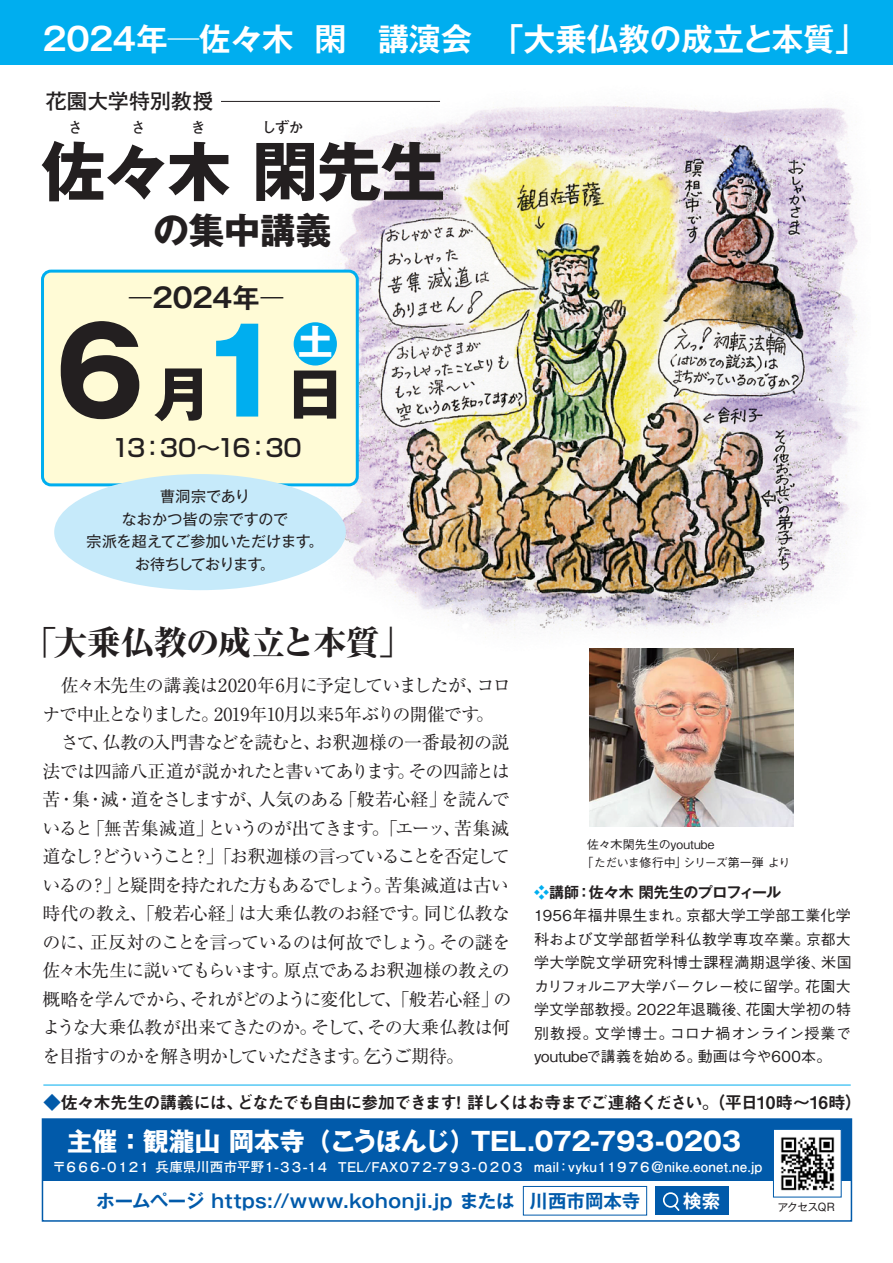
<style>
.page{position:relative;width:893px;height:1263px;background:#fff}
.page>*{position:absolute;margin:0;border:0;box-sizing:border-box;transform-origin:0 0}
.t1{font:700 117.9px "Gothic MB101 Pro";color:#231f20}
.t2{font:700 64.5px "Gothic MB101 Pro";letter-spacing:-.02em;color:#231f20}
.t3{font:700 58.95px "Gothic MB101 Pro";color:#231f20}
.t4{font:700 36px "Gothic MB101 Pro";letter-spacing:-.01em;color:#231f20}
.t5{font:700 34.8px "Gothic MB101 Pro";color:#fff}
.t6{font:800 33.75px "Ryumin Pro";letter-spacing:-.035em;color:#231f20}
.t7{font:700 31.5px "Gothic MB101 Pro De";color:#fff}
.t8{font:700 27px "Gothic MB101 Pro De";letter-spacing:-.015em;color:#231f20}
.t9{font:700 25.5px "Gothic MB101 Pro";letter-spacing:-.015em;color:#fff}
.t10{font:500 24px "Shin Go Pro";letter-spacing:-.055em;color:#231f20}
.t11{font:700 21px "Futo Go B101 Pro";letter-spacing:-.005em;color:#231f20}
.t12{font:700 18.45px "Gothic MB101 Pro De";color:#015aaa}
.t13{font:700 18.45px "Gothic MB101 Pro De";color:#fff}
.t14{font:18px/28.5px "Ryumin Pro";letter-spacing:-.05em;color:#231f20}
.t15{font:17.4px "Midashi Go Pro MB31";letter-spacing:-.08em;color:#231f20}
.t16{font:500 15px/23.5px "Gothic BBB Pro";letter-spacing:.01em;color:#231f20;text-align:justify}
.t17{font:15px/22.5px "Gothic MB101 Pro";letter-spacing:-.005em;color:#231f20;text-align:center}
.t18{font:700 15px "Gothic MB101 Pro De";letter-spacing:-.035em;color:#231f20}
.t19{font:700 15px "Futo Go B101 Pro";color:#231f20}
.t20{font:700 13.5px "Futo Go B101 Pro";letter-spacing:-.015em;color:#fff}
.t21{font:500 12px/18px "Gothic BBB Pro";letter-spacing:-.005em;color:#231f20}
.t22{font:10.5px "Gothic MB101 Pro";letter-spacing:-.035em;color:#231f20}
.s1{font-family:"Gothic MB101 Pro";font-weight:300}
.s2{font-size:117.9px;color:#00aeef}
.s3{color:#015aaa}
.s4{color:#00aeef}
</style>
<div class="page">
<img style="left:297px;top:100px;width:562px;height:551px">
<div style="left:42px;top:1118px;width:810px;height:104px;background:#fff;border:2px solid #015aaa"></div>
<hr style="left:221px;top:101px;width:219px;height:1px;background:#231f20">
<svg style="left:41px;top:1084px;width:670px;height:40px"></svg>
<svg style="left:717px;top:1084px;width:134px;height:1px"></svg>
<div style="left:42px;top:1119px;width:809px;height:61px;background:#015aaa"></div>
<div style="left:655px;top:1187px;width:73px;height:28px;background:#015aaa"></div>
<svg style="left:663px;top:1192px;width:16px;height:19px"></svg>
<div style="left:523px;top:1186px;width:124px;height:29px;border:1px solid #015aaa"></div>
<hr style="left:43px;top:1085px;width:808px;height:1px;background:#00aeef">
<img style="left:590px;top:649px;width:204px;height:178px">
<div style="left:0;top:0;width:893px;height:64px;background:#00aeef"></div>
<div style="left:773px;top:1129px;width:69px;height:68px;background:#fff;border:1px solid #015aaa"></div>
<img style="left:780px;top:1137px;width:55px;height:54px">
<div style="left:43px;top:271px;width:314px;height:214px;background:#fffbd6;border-radius:9px"></div>
<div style="left:41px;top:270px;width:318px;height:216px;border:3px solid #00aeef;border-radius:9px"></div>
<div style="left:294px;top:322px;width:43px;height:43px;background:#00aeef;border-radius:50%"></div>
<div style="left:54px;top:474px;width:292px;height:116px;background:#c6eafa;border-radius:50%"></div>
<h3 class="t7" style="left:43px;top:13px;width:825px">2024年<span class="s1">―</span>佐々木 閑　講演会　「大乗仏教の成立と本質」</h3>
<p class="t11" style="left:46px;top:85px;width:169px">花園大学特別教授</p>
<p class="t19" style="left:68px;top:115px;width:16px">さ</p>
<p class="t19" style="left:131px;top:115px;width:16px">さ</p>
<p class="t19" style="left:191px;top:115px;width:16px">き</p>
<p class="t19" style="left:262px;top:115px;width:43px">しずか</p>
<h2 class="t2" style="left:42px;top:118px;width:406px">佐々木 閑先生</h2>
<h3 class="t4" style="left:153px;top:200px;width:180px">の集中講義</h3>
<h3 class="t8" style="left:127px;top:276px;width:160px"><span class="s1">ー</span>2024年<span class="s1">ー</span></h3>
<h1 class="t1" style="left:55px;top:274px;width:91px">6</h1>
<h3 class="t10" style="left:112px;top:428px;width:192px">13：30～16：30</h3>
<h3 class="t3" style="left:153px;top:345px;width:193px">月<span class="s2">1</span>日</h3>
<h3 class="t5" style="left:298px;top:313px;width:36px">土</h3>
<p class="t17" style="left:86px;top:483px;width:239px">曹洞宗であり<br>なおかつ皆の宗ですので<br>宗派を超えてご参加いただけます。お待ちしております。</p>
<h3 class="t6" style="left:24px;top:616px;width:390px">「大乗仏教の成立と本質」</h3>
<p class="t14" style="left:42px;top:670px;width:471px">　佐々木先生の講義は2020年6月に予定していましたが、コロナで中止となりました。2019年10月以来5年ぶりの開催です。　さて、仏教の入門書などを読むと、お釈迦様の一番最初の説法では四諦八正道が説かれたと書いてあります。その四諦とは苦・集・滅・道をさしますが、人気のある「般若心経」を読んでいると「無苦集滅道」というのが出てきます。「エーッ、苦集滅道なし？どういうこと？」「お釈迦様の言っていることを否定しているの？」と疑問を持たれた方もあるでしょう。苦集滅道は古い時代の教え、「般若心経」は大乗仏教のお経です。同じ仏教なのに、正反対のことを言っているのは何故でしょう。その謎を佐々木先生に説いてもらいます。原点であるお釈迦様の教えの概略を学んでから、それがどのように変化して、「般若心経」のような大乗仏教が出来てきたのか。そして、その大乗仏教は何を目指すのかを解き明かしていただきます。乞うご期待。</p>
<p class="t15" style="left:43px;top:1089px;width:820px"><span class="s3">◆</span>佐々木先生の講義には、どなたでも自由に参加できます! 詳しくはお寺までご連絡ください。（平日10時～16時）</p>
<p class="t21" style="left:582px;top:834px;width:210px;text-indent:6px">佐々木閑先生のyoutube<br>「ただいま修行中」シリーズ第一弾 より</p>
<p class="t18" style="left:534px;top:879px;width:249px"><span class="s4">❖</span>講師：佐々木 閑先生のプロフィール</p>
<p class="t16" style="left:534px;top:902px;width:319px">1956年福井県生まれ。京都大学工学部工業化学科および文学部哲学科仏教学専攻卒業。京都大学大学院文学研究科博士課程満期退学後、米国カリフォルニア大学バークレー校に留学。花園大学文学部教授。2022年退職後、花園大学初の特別教授。文学博士。コロナ禍オンライン授業でyoutubeで講義を始める。動画は今や600本。</p>
<h3 class="t9" style="left:67px;top:1120px;width:676px">主催：観瀧山 岡本寺（こうほんじ）TEL.072-793-0203</h3>
<p class="t12" style="left:97px;top:1186px;width:545px">ホームページ https://www.kohonji.jp または 川西市岡本寺</p>
<p class="t13" style="left:683px;top:1185px;width:38px">検索</p>
<p class="t20" style="left:52px;top:1156px;width:725px">〒６６６-０１２１ 兵庫県川西市平野１-３３-１４ TEL/FAX０７２-７９３-０２０３ mail：vyku１１９７６＠nike.eonet.ne.jp　</p>
<p class="t22" style="left:778px;top:1199px;width:58px">アクセスQR</p>
</div>
